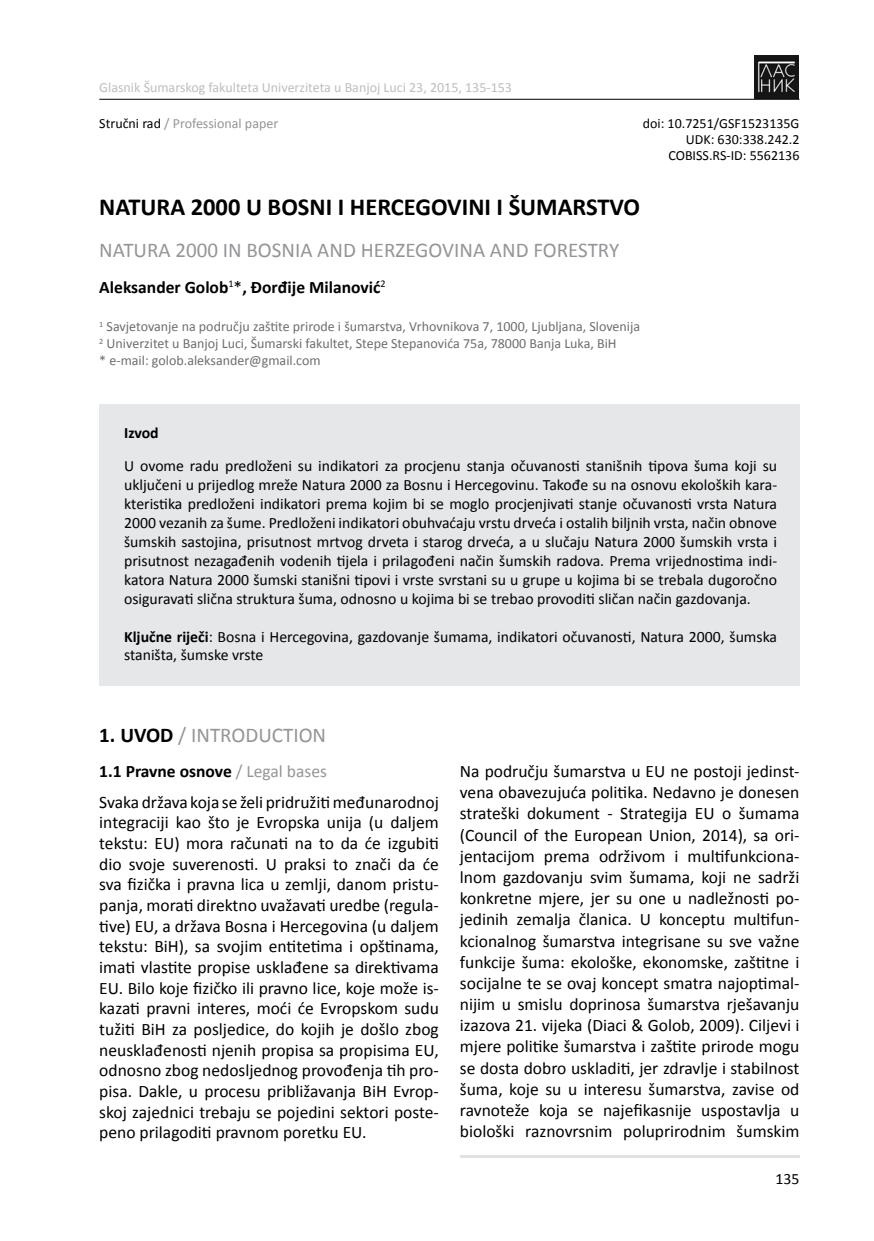
<style>
.page{position:relative;width:874px;height:1241px;background:#fff}
.page>*{position:absolute;margin:0;border:0;box-sizing:border-box;transform-origin:0 0}
.t1{font:700 24.5px "Calibri";color:#000}
.t2{font:21px "Calibri";color:#939598}
.t3{font:17.5px/21.2px "Calibri";color:#000;text-align:justify}
.t4{font:700 17.5px "Calibri";color:#000}
.t5{font:15.75px/18.9px "Calibri";color:#000;text-align:justify}
.t6{font:700 15.75px "Calibri";letter-spacing:-.005em;color:#000}
.t7{font:14px/16.8px "Calibri";color:#6d6e71}
.t8{font:14px "Calibri";color:#bcbec0}
.t9{font:14px/15.8px "Calibri";color:#000;text-align:right}
.t10{font:14px "Calibri";color:#939598}
.s1{color:#000}
.s2{font-weight:400}
.s3{font-weight:700}
.s4{font-weight:700;color:#000}
.s5{color:#939598}
</style>
<div class="page">
<img style="left:754px;top:55px;width:44px;height:44px">
<hr style="left:99px;top:99px;width:700px;height:1px;background:#000">
<hr style="left:459px;top:1155px;width:340px;height:2px;background:#e1e2e3">
<div style="left:99px;top:404px;width:700px;height:281px;background:#e6e7e8"></div>
<p class="t8" style="left:99px;top:79px;width:414px">Glasnik Šumarskog fakulteta Univerziteta u Banjoj Luci 23, 2015, 135-153</p>
<p class="t10" style="left:99px;top:115px;width:180px"><span class="s1">Stručni rad</span> / Professional paper</p>
<p class="t9" style="left:642px;top:116px;width:158px">doi: 10.7251/GSF1523135G<br>UDK: 630:338.242.2<br>COBISS.RS-ID: 5562136</p>
<h1 class="t1" style="left:99px;top:191px;width:542px">NATURA 2000 U BOSNI I HERCEGOVINI I ŠUMARSTVO</h1>
<p class="t2" style="left:99px;top:236px;width:521px">NATURA 2000 IN BOSNIA AND HERZEGOVINA AND FORESTRY</p>
<p class="t4" style="left:99px;top:276px;width:288px">Aleksander Golob<sup>1</sup><span class="s2">*</span>, Đorđije Milanović<sup>2</sup></p>
<p class="t7" style="left:99px;top:318px;width:542px"><sup>1</sup> Savjetovanje na području zaštite prirode i šumarstva, Vrhovnikova 7, 1000, Ljubljana, Slovenija<br><sup>2</sup> Univerzitet u Banjoj Luci, Šumarski fakultet, Stepe Stepanovića 75a, 78000 Banja Luka, BiH<br>* e-mail: golob.aleksander@gmail.com</p>
<p class="t6" style="left:124px;top:422px;width:36px">Izvod</p>
<p class="t5" style="left:124px;top:456px;width:654px">U ovome radu predloženi su indikatori za procjenu stanja očuvanosti stanišnih tipova šuma koji su uključeni u prijedlog mreže Natura 2000 za Bosnu i Hercegovinu. Takođe su na osnovu ekoloških kara&shy;kteristika predloženi indikatori prema kojim bi se moglo procjenjivati stanje očuvanosti vrsta Natura 2000 vezanih za šume. Predloženi indikatori obuhvaćaju vrstu drveća i ostalih biljnih vrsta, način obnove šumskih sastojina, prisutnost mrtvog drveta i starog drveća, a u slučaju Natura 2000 šumskih vrsta i prisutnost nezagađenih vodenih tijela i prilagođeni način šumskih radova. Prema vrijednostima indi&shy;katora Natura 2000 šumski stanišni tipovi i vrste svrstani su u grupe u kojima bi se trebala dugoročno osiguravati slična struktura šuma, odnosno u kojima bi se trebao provoditi sličan način gazdovanja.</p>
<p class="t5" style="left:124px;top:627px;width:654px"><span class="s3">Ključne riječi</span>: Bosna i Hercegovina, gazdovanje šumama, indikatori očuvanosti, Natura 2000, šumska staništa, šumske vrste</p>
<p class="t2" style="left:99px;top:721px;width:228px"><span class="s4">1. UVOD</span> / INTRODUCTION</p>
<p class="t3" style="left:99px;top:755px;width:341px;line-height:30.6px"><span class="s3">1.1 Pravne osnove</span> <span class="s5">/ Legal bases<br></span>Svaka država koja se želi pridružiti međunarodnoj</p>
<p class="t3" style="left:99px;top:812px;width:341px;line-height:20.7px">integraciji kao što je Evropska unija (u daljem tekstu: EU) mora računati na to da će izgubiti dio svoje suverenosti. U praksi to znači da će sva fizička i pravna lica u zemlji, danom pristu&shy;panja, morati direktno uvažavati uredbe (regula&shy;tive) EU, a država Bosna i Hercegovina (u daljem tekstu: BiH), sa svojim entitetima i opštinama, imati vlastite propise usklađene sa direktivama EU. Bilo koje fizičko ili pravno lice, koje može is&shy;kazati pravni interes, moći će Evropskom sudu tužiti BiH za posljedice, do kojih je došlo zbog neusklađenosti njenih propisa sa propisima EU, odnosno zbog nedosljednog provođenja tih pro&shy;pisa. Dakle, u procesu približavanja BiH Evrop&shy;skoj zajednici trebaju se pojedini sektori poste&shy;peno prilagoditi pravnom poretku EU.</p>
<p class="t3" style="left:459px;top:760px;width:341px">Na području šumarstva u EU ne postoji jedinst&shy;vena obavezujuća politika. Nedavno je donesen strateški dokument - Strategija EU o šumama (Council of the European Union, 2014), sa ori&shy;jentacijom prema održivom i multifunkciona&shy;lnom gazdovanju svim šumama, koji ne sadrži konkretne mjere, jer su one u nadležnosti po&shy;jedinih zemalja članica. U konceptu multifun&shy;kcionalnog šumarstva integrisane su sve važne funkcije šuma: ekološke, ekonomske, zaštitne i socijalne te se ovaj koncept smatra najoptimal&shy;nijim u smislu doprinosa šumarstva rješavanju izazova 21. vijeka (Diaci &amp; Golob, 2009). Ciljevi i mjere politike šumarstva i zaštite prirode mogu se dosta dobro uskladiti, jer zdravlje i stabilnost šuma, koje su u interesu šumarstva, zavise od ravnoteže koja se najefikasnije uspostavlja u biološki raznovrsnim poluprirodnim šumskim</p>
<p class="t5" style="left:775px;top:1168px;width:25px">135</p>
</div>
